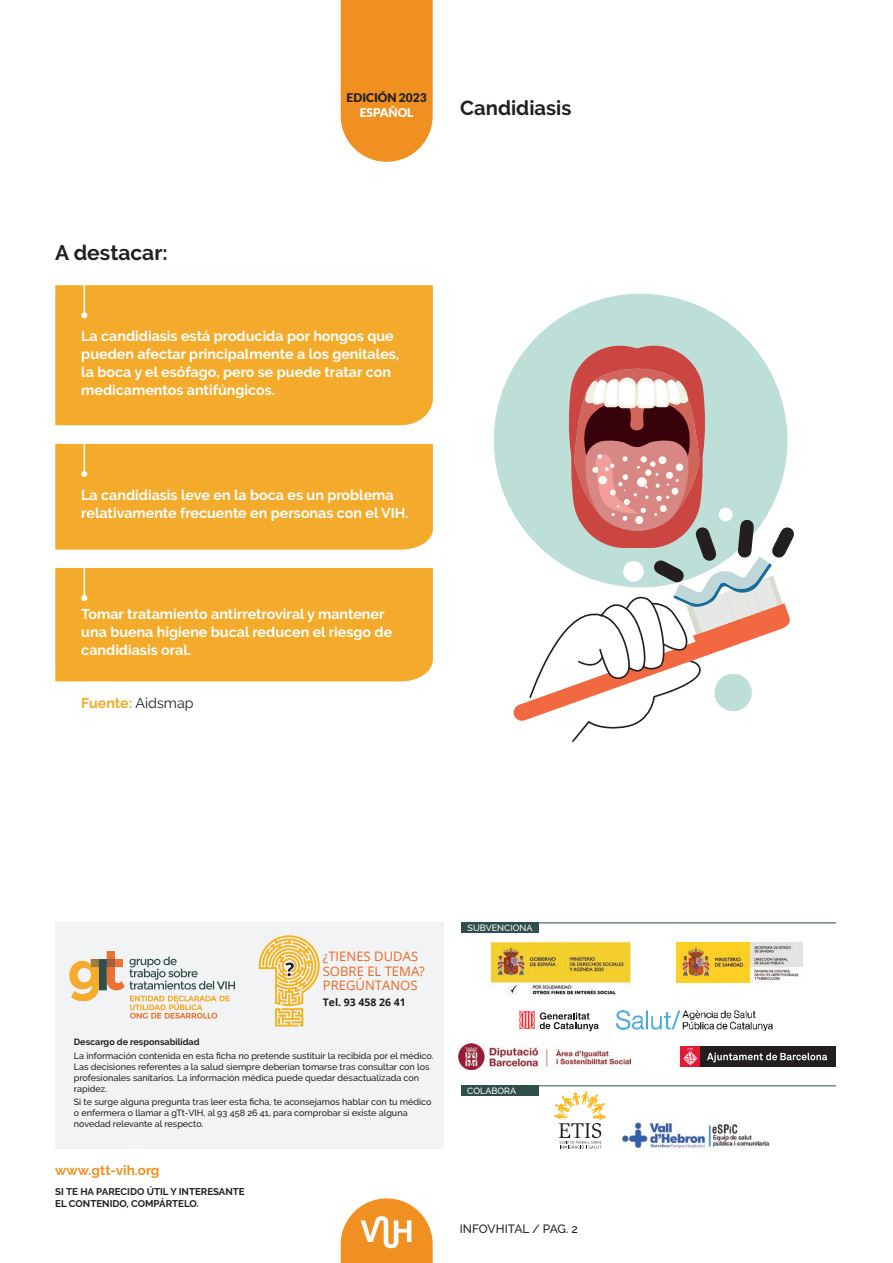
<style>
.page{position:relative;width:893px;height:1263px;background:#fff}
.page>*{position:absolute;margin:0;border:0;box-sizing:border-box;transform-origin:0 0}
.t1{font:700 21px "Raleway";color:#231f20}
.t2{font:700 20.25px "Raleway";color:#231f20}
.t3{font:700 14.25px/18px "Raleway";color:#fff}
.t4{font:700 14.25px "Raleway";letter-spacing:-.005em;color:#f4aa2b}
.t5{font:700 13.5px "Raleway";color:#f09020}
.t6{font:13.05px/14.4px "Open Sans";color:#ed6626}
.t7{font:500 12px "Raleway";color:#231f20}
.t8{font:900 12px "Lato";color:#231f20}
.t9{font:900 12px "Lato";color:#fff}
.t10{font:700 10.5px "Open Sans";color:#1f1c21}
.t11{font:700 9.75px/12px "Raleway";color:#231f20}
.t12{font:500 9px/10.8px "Raleway";color:#231f20}
.t13{font:700 9px "Raleway";color:#231f20}
.t14{font:500 9px "Raleway";color:#fff}
.s1{font-weight:400;color:#231f20}
</style>
<div class="page">
<div style="left:55px;top:923px;width:389px;height:226px;background:#f2f3f4"></div>
<svg style="left:259px;top:935px;width:61px;height:91px"></svg>
<svg style="left:69px;top:951px;width:166px;height:67px"></svg>
<div style="left:461px;top:922px;width:78px;height:11px;background:#314f4a"></div>
<hr style="left:461px;top:922px;width:375px;height:1px;background:#314f4a">
<hr style="left:461px;top:1085px;width:375px;height:1px;background:#314f4a">
<div style="left:461px;top:1085px;width:78px;height:11px;background:#314f4a"></div>
<img style="left:622px;top:1122px;width:148px;height:27px">
<img style="left:616px;top:1010px;width:156px;height:21px">
<svg style="left:519px;top:1010px;width:79px;height:21px"></svg>
<img style="left:490px;top:941px;width:142px;height:54px">
<img style="left:459px;top:1044px;width:171px;height:26px">
<div style="left:680px;top:1046px;width:21px;height:21px;background:#e51836"></div>
<div style="left:700px;top:1046px;width:136px;height:21px;background:#231f20"></div>
<svg style="left:707px;top:1053px;width:120px;height:9px"></svg>
<svg style="left:683px;top:1047px;width:15px;height:19px"></svg>
<svg style="left:554px;top:1091px;width:52px;height:58px"></svg>
<img style="left:676px;top:942px;width:127px;height:41px">
<svg style="left:341px;top:1198px;width:92px;height:65px"></svg>
<div style="left:55px;top:285px;width:378px;height:140px;background:#f4aa2b"></div>
<hr style="left:84px;top:272px;width:1px;height:43px;background:#fff">
<svg style="left:81px;top:312px;width:6px;height:6px"></svg>
<div style="left:55px;top:444px;width:378px;height:106px;background:#f4aa2b"></div>
<div style="left:55px;top:568px;width:378px;height:113px;background:#f4aa2b"></div>
<svg style="left:341px;top:0;width:92px;height:162px;background:#f0972e"></svg>
<div style="left:494px;top:294px;width:293px;height:293px;background:#bddfd8;border-radius:50%"></div>
<svg style="left:513px;top:341px;width:281px;height:401px"></svg>
<h3 class="t8" style="left:347px;top:91px;width:82px">EDICIÓN 2023</h3>
<h3 class="t9" style="left:360px;top:105px;width:55px">ESPAÑOL</h3>
<h2 class="t2" style="left:460px;top:97px;width:113px">Candidiasis</h2>
<h1 class="t1" style="left:55px;top:240px;width:114px">A destacar:</h1>
<h3 class="t3" style="left:81px;top:327px;width:319px">La candidiasis está producida por hongos que pueden afectar principalmente a los genitales, la boca y el esófago, pero se puede tratar con medicamentos antifúngicos.</h3>
<h3 class="t3" style="left:81px;top:486px;width:329px">La candidiasis leve en la boca es un problema relativamente frecuente en personas con el VIH.</h3>
<h3 class="t3" style="left:81px;top:605px;width:312px">Tomar tratamiento antirretroviral y mantener una buena higiene bucal reducen el riesgo de candidiasis oral.</h3>
<h3 class="t4" style="left:81px;top:695px;width:114px">Fuente: <span class="s1">Aidsmap</span></h3>
<h3 class="t6" style="left:323px;top:949px;width:104px">¿TIENES DUDAS<br>SOBRE EL TEMA?<br>PREGÚNTANOS</h3>
<p class="t10" style="left:323px;top:994px;width:84px">Tel. 93 458 26 41</p>
<p class="t13" style="left:74px;top:1037px;width:127px">Descargo de responsabilidad</p>
<p class="t12" style="left:74px;top:1051px;width:361px">La información contenida en esta ficha no pretende sustituir la recibida por el médico.<br>Las decisiones referentes a la salud siempre deberían tomarse tras consultar con los profesionales sanitarios. La información médica puede quedar desactualizada con rapidez.</p>
<p class="t12" style="left:74px;top:1097px;width:359px">Si te surge alguna pregunta tras leer esta ficha, te aconsejamos hablar con tu médico o enfermera o llamar a gTt-VIH, al 93 458 26 41, para comprobar si existe alguna novedad relevante al respecto.</p>
<h3 class="t5" style="left:55px;top:1163px;width:106px">www.gtt-vih.org</h3>
<p class="t11" style="left:55px;top:1185px;width:191px">SI TE HA PARECIDO ÚTIL Y INTERESANTE<br>EL CONTENIDO, COMPÁRTELO.</p>
<p class="t14" style="left:468px;top:922px;width:66px">SUBVENCIONA</p>
<p class="t14" style="left:467px;top:1085px;width:50px">COLABORA</p>
<h3 class="t7" style="left:460px;top:1221px;width:120px">INFOVHITAL / PAG. 2</h3>
</div>
